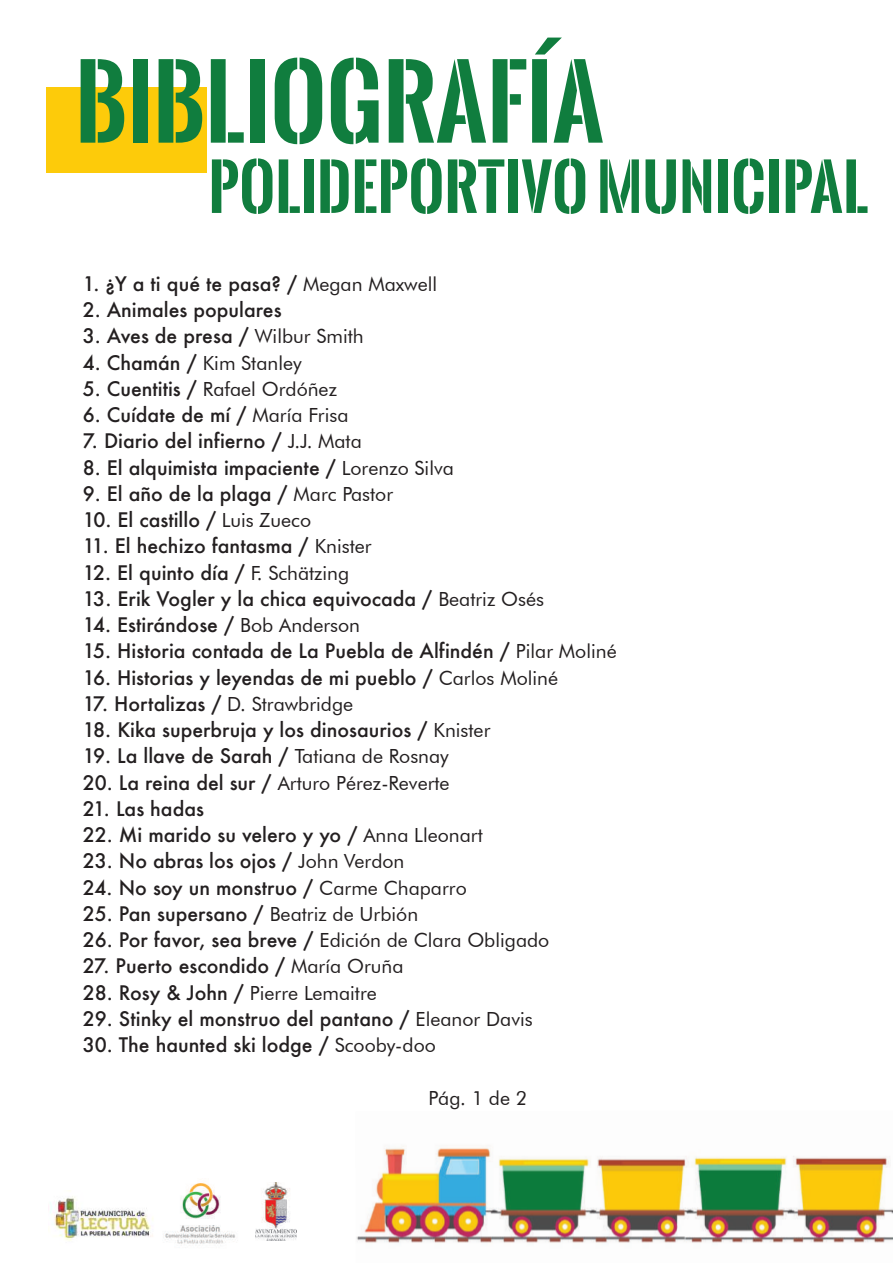
<style>
.page{position:relative;width:893px;height:1263px;background:#fff}
.page>*{position:absolute;margin:0;border:0;box-sizing:border-box;transform-origin:0 0}
.t1{font:700 96px "Oswald Stencil";color:#107d3e}
.t2{font:700 61.5px "Oswald Stencil";color:#107d3e}
.t3{font:500 19.5px "Futura";color:#231f20}
.t4{font:19.5px "Futura BT";color:#231f20}
.s1{font-family:"Futura BT";font-weight:400}
.s2{font-family:"Futura";font-weight:500}
</style>
<div class="page">
<div style="left:46px;top:87px;width:161px;height:86px;background:#fdcb0a"></div>
<img style="left:356px;top:1146px;width:537px;height:97px">
<img style="left:164px;top:1182px;width:71px;height:62px">
<img style="left:255px;top:1182px;width:41px;height:59px">
<img style="left:50px;top:1196px;width:103px;height:45px">
<h1 class="t1" style="left:75px;top:32px;width:530px">BIBLIOGRAFÍA</h1>
<h2 class="t2" style="left:208px;top:142px;width:661px">POLIDEPORTIVO MUNICIPAL</h2>
<p class="t3" style="left:83px;top:270px;width:356px">1. ¿Y a ti qué te pasa? / <span class="s1">Megan Maxwell</span></p>
<p class="t3" style="left:83px;top:296px;width:200px">2. Animales populares</p>
<p class="t3" style="left:83px;top:323px;width:282px">3. Aves de presa / <span class="s1">Wilbur Smith</span></p>
<p class="t4" style="left:83px;top:351px;width:220px"><span class="s2">4. Chamán /</span> Kim Stanley</p>
<p class="t4" style="left:83px;top:377px;width:256px"><span class="s2">5. Cuentitis /</span> Rafael Ordóñez</p>
<p class="t3" style="left:83px;top:401px;width:267px">6. Cuídate de mí / <span class="s1">María Frisa</span></p>
<p class="t3" style="left:83px;top:428px;width:281px">7. Diario del infierno / <span class="s1">J.J. Mata</span></p>
<p class="t3" style="left:83px;top:454px;width:373px">8. El alquimista impaciente / <span class="s1">Lorenzo Silva</span></p>
<p class="t3" style="left:83px;top:480px;width:312px">9. El año de la plaga / <span class="s1">Marc Pastor</span></p>
<p class="t3" style="left:83px;top:506px;width:230px">10. El castillo / <span class="s1">Luis Zueco</span></p>
<p class="t3" style="left:83px;top:533px;width:290px">11. El hechizo fantasma / <span class="s1">Knister</span></p>
<p class="t3" style="left:83px;top:559px;width:268px">12. El quinto día / <span class="s1">F. Schätzing</span></p>
<p class="t3" style="left:83px;top:585px;width:463px">13. Erik Vogler y la chica equivocada / <span class="s1">Beatriz Osés</span></p>
<p class="t3" style="left:83px;top:611px;width:279px">14. Estirándose / <span class="s1">Bob Anderson</span></p>
<p class="t3" style="left:83px;top:638px;width:535px">15. Historia contada de La Puebla de Alfindén / <span class="s1">Pilar Moliné</span></p>
<p class="t3" style="left:83px;top:664px;width:477px">16. Historias y leyendas de mi pueblo / <span class="s1">Carlos Moliné</span></p>
<p class="t3" style="left:83px;top:690px;width:272px">17. Hortalizas / <span class="s1">D. Strawbridge</span></p>
<p class="t3" style="left:83px;top:716px;width:409px">18. Kika superbruja y los dinosaurios / <span class="s1">Knister</span></p>
<p class="t3" style="left:83px;top:743px;width:368px">19. La llave de Sarah / <span class="s1">Tatiana de Rosnay</span></p>
<p class="t4" style="left:83px;top:771px;width:368px"><span class="s2">20. La reina del sur /</span> Arturo Pérez-Reverte</p>
<p class="t3" style="left:83px;top:795px;width:123px">21. Las hadas</p>
<p class="t3" style="left:83px;top:821px;width:402px">22. Mi marido su velero y yo / <span class="s1">Anna Lleonart</span></p>
<p class="t3" style="left:83px;top:848px;width:323px">23. No abras los ojos / <span class="s1">John Verdon</span></p>
<p class="t3" style="left:83px;top:874px;width:386px">24. No soy un monstruo / <span class="s1">Carme Chaparro</span></p>
<p class="t3" style="left:83px;top:900px;width:337px">25. Pan supersano / <span class="s1">Beatriz de Urbión</span></p>
<p class="t4" style="left:83px;top:928px;width:468px"><span class="s2">26. Por favor, sea breve /</span> Edición de Clara Obligado</p>
<p class="t3" style="left:83px;top:953px;width:322px">27. Puerto escondido / <span class="s1">María Oruña</span></p>
<p class="t4" style="left:83px;top:981px;width:296px"><span class="s2">28. Rosy &amp; John /</span> Pierre Lemaitre</p>
<p class="t3" style="left:83px;top:1005px;width:452px">29. Stinky el monstruo del pantano / <span class="s1">Eleanor Davis</span></p>
<p class="t3" style="left:83px;top:1031px;width:355px">30. The haunted ski lodge / <span class="s1">Scooby-doo</span></p>
<p class="t4" style="left:428px;top:1086px;width:100px">Pág. 1 de 2</p>
</div>
